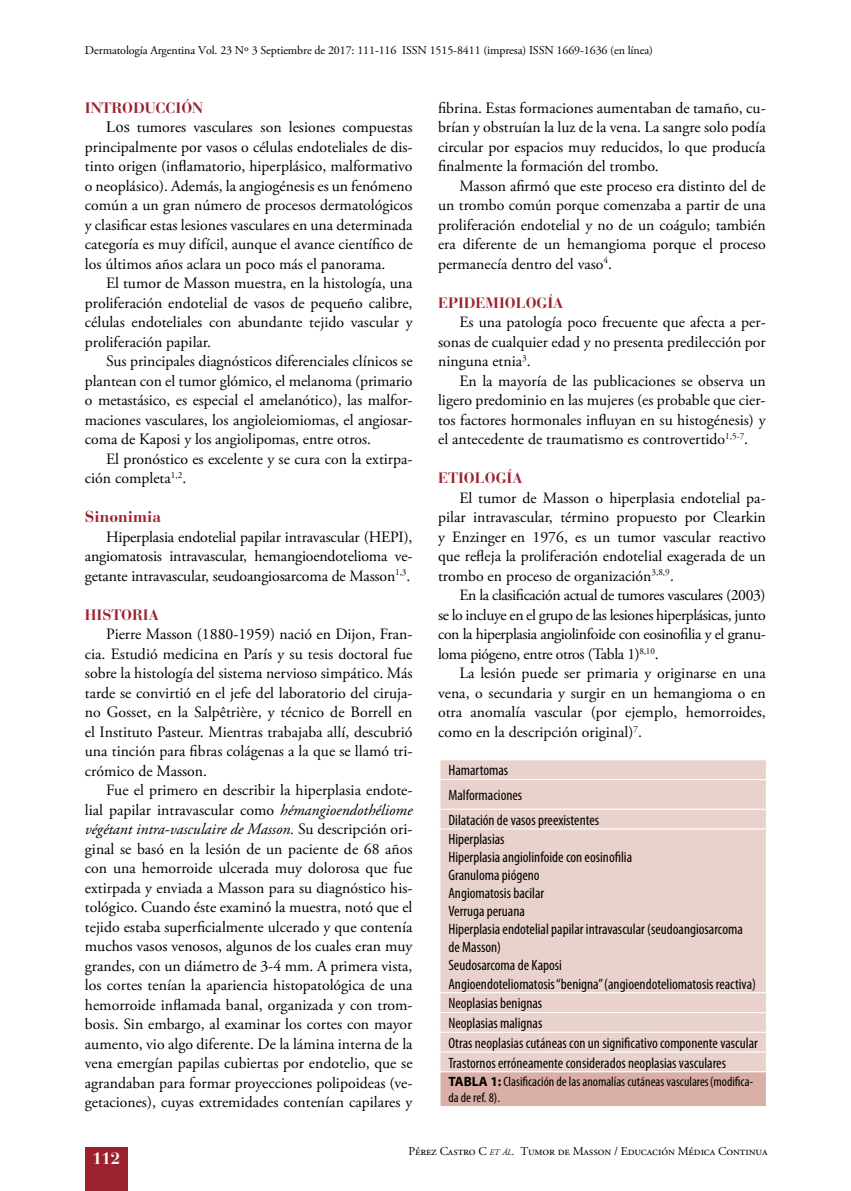
<style>
.page{position:relative;width:851px;height:1191px;background:#fff}
.page>*{position:absolute;margin:0;border:0;box-sizing:border-box;transform-origin:0 0}
.t1{font:700 16.5px "Bauer Bodoni Std";color:#fff}
.t2{font:15.75px/19.5px "Adobe Garamond Pro";color:#000;text-align:justify}
.t3{font:700 15.75px "Bauer Bodoni Std";color:#9c212e}
.t4{font:condensed 15px/18px "Myriad Pro";color:#000}
.t5{font:700 15px "Bauer Bodoni Std";color:#9c212e}
.t6{font:condensed 13.5px/16.2px "Myriad Pro";color:#000}
.t7{font:12px "Adobe Garamond Pro";letter-spacing:-.01em;color:#000}
.s1{font-family:"Times New Roman"}
.s2{font-style:italic}
.s3{font-family:"Arial"}
.s4{font-weight:700;font-stretch:normal}
.s5{font-style:italic;font-size:8.4px}
</style>
<div class="page">
<div style="left:85px;top:1146px;width:43px;height:45px;background:#9c212e"></div>
<div style="left:440px;top:760px;width:325px;height:311px;background:#e8d2cb"></div>
<div style="left:440px;top:1071px;width:326px;height:35px;background:#d8aea5"></div>
<hr style="left:439px;top:779px;width:327px;height:1px;background:#fff">
<hr style="left:439px;top:808px;width:327px;height:1px;background:#fff">
<hr style="left:439px;top:828px;width:327px;height:1px;background:#fff">
<hr style="left:439px;top:992px;width:327px;height:1px;background:#fff">
<hr style="left:439px;top:1031px;width:327px;height:1px;background:#fff">
<hr style="left:439px;top:1051px;width:327px;height:1px;background:#fff">
<svg style="left:765px;top:760px;width:1px;height:68px"></svg>
<hr style="left:439px;top:1012px;width:327px;height:1px;background:#fff">
<svg style="left:765px;top:993px;width:1px;height:78px"></svg>
<hr style="left:439px;top:1071px;width:327px;height:1px;background:#fff">
<hr style="left:765px;top:1072px;width:1px;height:34px;background:#fff">
<p class="t7" style="left:85px;top:43px;width:569px">Dermatología Argentina Vol. 23 Nº 3 Septiembre de 2017: 111-116 ISSN 1515-8411 (impresa) ISSN 1669-1636 (en línea)</p>
<p class="t5" style="left:85px;top:98px;width:120px">INTRODUCCIÓN</p>
<p class="t2" style="left:85px;top:118px;width:329px;text-indent:21px"><span class="s1">Los</span> tumores vasculares son lesiones compuestas principalmente por vasos o células endoteliales de dis&shy;tinto origen (inflamatorio, hiperplásico, malformativo o neoplásico). Además, la angiogénesis es un fenómeno común a un gran número de procesos dermatológicos y clasificar estas lesiones vasculares en una determinada categoría es muy difícil, aunque el avance científico de los últimos años aclara un poco más el panorama.</p>
<p class="t2" style="left:85px;top:274px;width:329px;text-indent:21px">El tumor de Masson muestra, en la histología, una proliferación endotelial de vasos de pequeño calibre, células endoteliales con abundante tejido vascular y proliferación papilar.</p>
<p class="t2" style="left:85px;top:352px;width:329px;text-indent:21px">Sus principales diagnósticos diferenciales clínicos se plantean con el tumor glómico, el melanoma (primario o metastásico, es especial el amelanótico), las malfor&shy;maciones vasculares, los angioleiomiomas, el angiosar&shy;coma de Kaposi y los angiolipomas, entre otros.</p>
<p class="t2" style="left:85px;top:449px;width:329px;text-indent:21px">El pronóstico es excelente y se cura con la extirpa&shy;ción completa<sup>1,2</sup>.</p>
<p class="t3" style="left:85px;top:507px;width:78px">Sinonimia</p>
<p class="t2" style="left:85px;top:527px;width:329px;text-indent:21px">Hiperplasia endotelial papilar intravascular (HEPI), angiomatosis intravascular, hemangioendotelioma ve&shy;getante intravascular, seudoangiosarcoma de Masson<sup>1,3</sup>.</p>
<p class="t5" style="left:85px;top:605px;width:75px">HISTORIA</p>
<p class="t2" style="left:85px;top:625px;width:329px;text-indent:21px">Pierre Masson (1880-1959) nació en Dijon, Fran&shy;cia. Estudió medicina en París y su tesis doctoral fue sobre la histología del sistema nervioso simpático. Más tarde se convirtió en el jefe del laboratorio del ciruja&shy;no Gosset, en la Salpêtrière, y técnico de Borrell en el Instituto Pasteur. Mientras trabajaba allí, descubrió una tinción para fibras colágenas a la que se llamó tri&shy;crómico de Masson.</p>
<p class="t2" style="left:85px;top:781px;width:329px;text-indent:21px">Fue el primero en describir la hiperplasia endote&shy;lial papilar intravascular como <span class="s2">hémangioendothéliome végétant intra</span>‐<span class="s2">vasculaire de Masson.</span> Su descripción ori&shy;ginal se basó en la lesión de un paciente de 68 años con una hemorroide ulcerada muy dolorosa que fue extirpada y enviada a Masson para su diagnóstico his&shy;tológico. Cuando éste examinó la muestra, notó que el tejido estaba superficialmente ulcerado y que contenía muchos vasos venosos, algunos de los cuales eran muy grandes, con un diámetro de 3-4 mm. A primera vista, los cortes tenían la apariencia histopatológica de una hemorroide inflamada banal, organizada y con trom&shy;bosis. Sin embargo, al examinar los cortes con mayor aumento, vio algo diferente. De la lámina interna de la vena emergían papilas cubiertas por endotelio, que se agrandaban para formar proyecciones polipoideas (ve&shy;getaciones), cuyas extremidades contenían capilares y</p>
<p class="t2" style="left:438px;top:98px;width:329px">fibrina. Estas formaciones aumentaban de tamaño, cu&shy;brían y obstruían la luz de la vena. La sangre solo podía circular por espacios muy reducidos, lo que producía finalmente la formación del trombo.</p>
<p class="t2" style="left:438px;top:176px;width:329px;text-indent:21px">Masson afirmó que este proceso era distinto del de un trombo común porque comenzaba a partir de una proliferación endotelial y no de un coágulo; también era diferente de un hemangioma porque el proceso permanecía dentro del vaso<sup>4</sup>.</p>
<p class="t5" style="left:438px;top:293px;width:127px">EPIDEMIOLOGÍA</p>
<p class="t2" style="left:438px;top:313px;width:329px;text-indent:21px">Es una patología poco frecuente que afecta a per&shy;sonas de cualquier edad y no presenta predilección por ninguna etnia<sup>3</sup>.</p>
<p class="t2" style="left:438px;top:371px;width:329px;text-indent:21px">En la mayoría de las publicaciones se observa un ligero predominio en las mujeres (es probable que cier&shy;tos factores hormonales influyan en su histogénesis) y el antecedente de traumatismo es controvertido<sup>1,5-7</sup>.</p>
<p class="t5" style="left:438px;top:469px;width:86px">ETIOLOGÍA</p>
<p class="t2" style="left:438px;top:488px;width:329px;text-indent:21px">El tumor de Masson o hiperplasia endotelial pa&shy;pilar intravascular, término propuesto por Clearkin y Enzinger en 1976, es un tumor vascular reactivo que refleja la proliferación endotelial exagerada de un trombo en proceso de organización<sup>3,8,9</sup><span class="s3">.</span></p>
<p class="t2" style="left:438px;top:586px;width:329px;text-indent:21px">En la clasificación actual de tumores vasculares (2003) se lo incluye en el grupo de las lesiones hiperplásicas, junto con la hiperplasia angiolinfoide con eosinofilia y el granu&shy;loma piógeno, entre otros (Tabla 1)<sup>8,10</sup>.</p>
<p class="t2" style="left:438px;top:664px;width:329px;text-indent:21px">La lesión puede ser primaria y originarse en una vena, o secundaria y surgir en un hemangioma o en otra anomalía vascular (por ejemplo, hemorroides, como en la descripción original)<sup>7</sup>.</p>
<p class="t4" style="left:448px;top:757px;width:152px;line-height:24.8px">Hamartomas<br>Malformaciones<br>Dilatación de vasos preexistentes</p>
<p class="t4" style="left:448px;top:830px;width:309px">Hiperplasias<br>Hiperplasia angiolinfoide con eosinofilia<br>Granuloma piógeno<br>Angiomatosis bacilar<br>Verruga peruana<br>Hiperplasia endotelial papilar intravascular (seudoangiosarcoma de Masson)<br>Seudosarcoma de Kaposi<br>Angioendoteliomatosis “benigna” (angioendoteliomatosis reactiva)</p>
<p class="t4" style="left:448px;top:993px;width:311px;line-height:19.8px">Neoplasias benignas<br>Neoplasias malignas<br>Otras neoplasias cutáneas con un significativo componente vascular Trastornos erróneamente considerados neoplasias vasculares</p>
<p class="t6" style="left:448px;top:1073px;width:306px"><span class="s4">TABLA 1:</span> Clasificación de las anomalías cutáneas vasculares(modifica&shy;da de ref. 8).</p>
<p class="t1" style="left:92px;top:1148px;width:29px">112</p>
<p class="t7" style="left:408px;top:1144px;width:360px">Pérez Castro C <span class="s5">et ál</span><span class="s2">.</span> Tumor de Masson / Educación Médica Continua</p>
</div>
